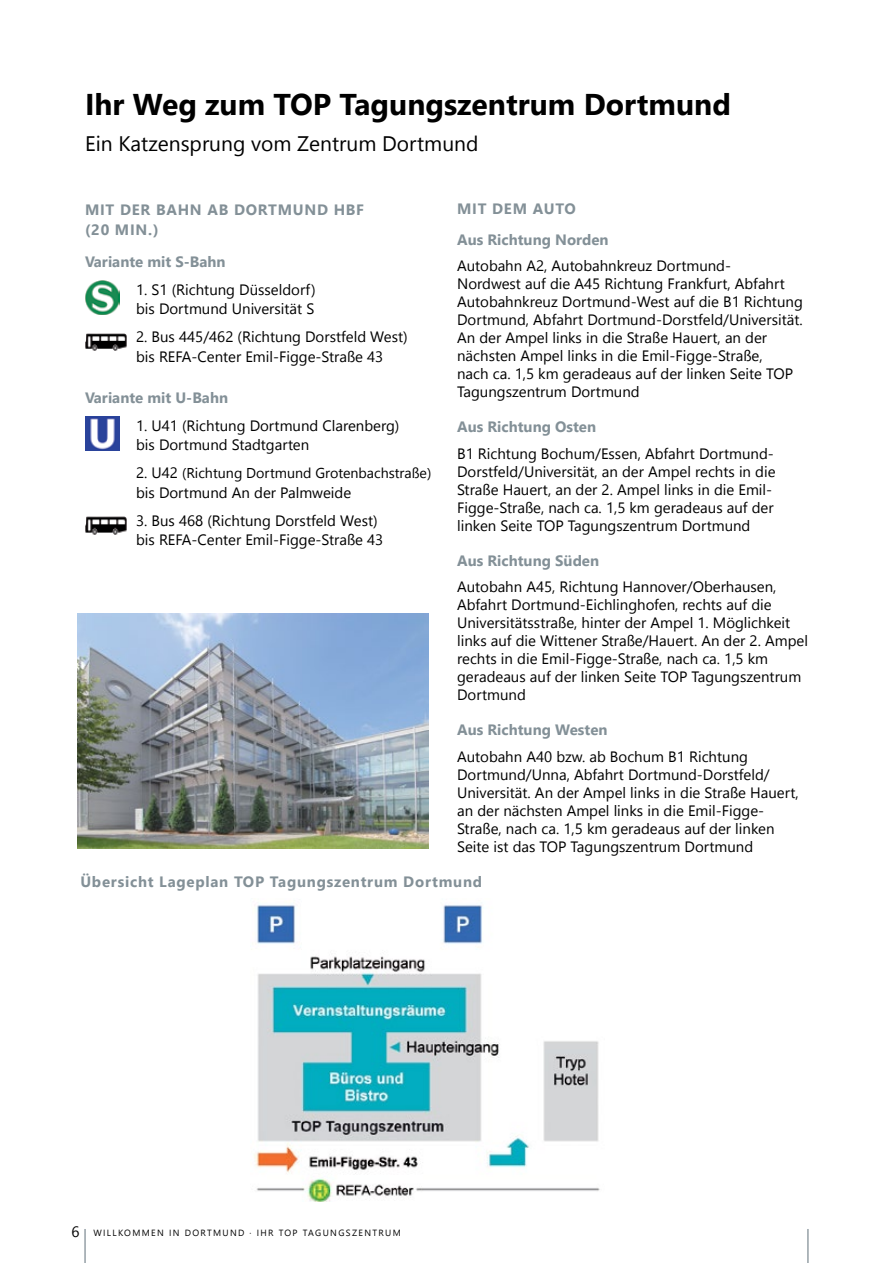
<style>
.page{position:relative;width:893px;height:1263px;background:#fff}
.page>*{position:absolute;margin:0;border:0;box-sizing:border-box;transform-origin:0 0}
.t1{font:700 30px "Segoe UI";color:#000}
.t2{font:21px "Segoe UI";color:#000}
.t3{font:15px/18px "Segoe UI";color:#000}
.t4{font:700 15px/30.8px "Segoe UI";color:#839097}
.t5{font:700 15px/19.5px "Segoe UI";letter-spacing:.05em;color:#839097}
.t6{font:14.25px "Segoe UI";color:#000}
.t7{font:9px "Segoe UI";letter-spacing:.15em;color:#000}
.s1{font-size:15px}
</style>
<div class="page">
<hr style="left:807px;top:1229px;width:2px;height:34px;background:#839097">
<hr style="left:84px;top:1229px;width:2px;height:34px;background:#839097">
<img style="left:85px;top:280px;width:34px;height:34px">
<img style="left:85px;top:333px;width:42px;height:18px">
<img style="left:85px;top:416px;width:34px;height:34px">
<img style="left:85px;top:517px;width:42px;height:17px">
<img style="left:254px;top:904px;width:346px;height:297px">
<img style="left:78px;top:613px;width:351px;height:235px">
<h1 class="t1" style="left:85px;top:81px;width:647px">Ihr Weg zum TOP Tagungszentrum Dortmund</h1>
<h2 class="t2" style="left:85px;top:127px;width:395px">Ein Katzensprung vom Zentrum Dortmund</h2>
<p class="t4" style="left:457px;top:193px;width:153px">MIT DEM AUTO<br>Aus Richtung Norden</p>
<p class="t3" style="left:457px;top:257px;width:347px">Autobahn A2, Autobahnkreuz Dortmund-<br>Nordwest auf die A45 Richtung Frankfurt, Abfahrt Autobahnkreuz Dortmund-West auf die B1 Richtung Dortmund, Abfahrt Dortmund-Dorstfeld/Universität.<br>An der Ampel links in die Straße Hauert, an der nächsten Ampel links in die Emil-Figge-Straße,<br>nach ca. 1,5 km geradeaus auf der linken Seite TOP Tagungszentrum Dortmund</p>
<p class="t4" style="left:457px;top:411px;width:140px">Aus Richtung Osten</p>
<p class="t3" style="left:457px;top:444px;width:320px">B1 Richtung Bochum/Essen, Abfahrt Dortmund-Dorstfeld/Universität, an der Ampel rechts in die Straße Hauert, an der 2. Ampel links in die Emil-Figge-Straße, nach ca. 1,5 km geradeaus auf der linken Seite TOP Tagungszentrum Dortmund</p>
<p class="t4" style="left:457px;top:545px;width:144px">Aus Richtung Süden</p>
<p class="t3" style="left:457px;top:578px;width:352px">Autobahn A45, Richtung Hannover/Oberhausen, Abfahrt Dortmund-Eichlinghofen, rechts auf die Universitätsstraße, hinter der Ampel 1. Möglichkeit links auf die Wittener Straße/Hauert. An der 2. Ampel rechts in die Emil-Figge-Straße, nach ca. 1,5 km geradeaus auf der linken Seite TOP Tagungszentrum Dortmund</p>
<p class="t4" style="left:457px;top:714px;width:152px">Aus Richtung Westen</p>
<p class="t3" style="left:457px;top:747px;width:343px">Autobahn A40 bzw. ab Bochum B1 Richtung Dortmund/Unna, Abfahrt Dortmund-Dorstfeld/ Universität. An der Ampel links in die Straße Hauert, an der nächsten Ampel links in die Emil-Figge-Straße, nach ca. 1,5 km geradeaus auf der linken Seite ist das TOP Tagungszentrum Dortmund</p>
<p class="t5" style="left:80px;top:872px;width:403px">Übersicht Lageplan TOP Tagungszentrum Dortmund</p>
<p class="t5" style="left:85px;top:200px;width:281px">MIT DER BAHN AB DORTMUND HBF (20 MIN.)</p>
<p class="t4" style="left:85px;top:246px;width:142px">Variante mit S-Bahn</p>
<p class="t3" style="left:136px;top:279px;width:181px;line-height:19.5px">1. S1 (Richtung Düsseldorf) bis Dortmund Universität S</p>
<p class="t3" style="left:136px;top:327px;width:273px;line-height:19.5px">2. Bus 445/462 (Richtung Dorstfeld West) bis REFA-Center Emil-Figge-Straße 43</p>
<p class="t4" style="left:85px;top:382px;width:145px">Variante mit U-Bahn</p>
<p class="t3" style="left:136px;top:415px;width:265px;line-height:19.5px">1. U41 (Richtung Dortmund Clarenberg) bis Dortmund Stadtgarten</p>
<p class="t6" style="left:136px;top:462px;width:297px"><span class="s1">2. U42</span> (Richtung Dortmund Grotenbachstraße)</p>
<p class="t3" style="left:136px;top:483px;width:217px">bis Dortmund An der Palmweide</p>
<p class="t3" style="left:136px;top:510px;width:249px;line-height:19.5px">3. Bus 468 (Richtung Dorstfeld West) bis REFA-Center Emil-Figge-Straße 43</p>
<p class="t7" style="left:72px;top:1226px;width:331px"><span class="s1">6</span> WILLKOMMEN IN DORTMUND · IHR TOP TAGUNGSZENTRUM</p>
</div>
